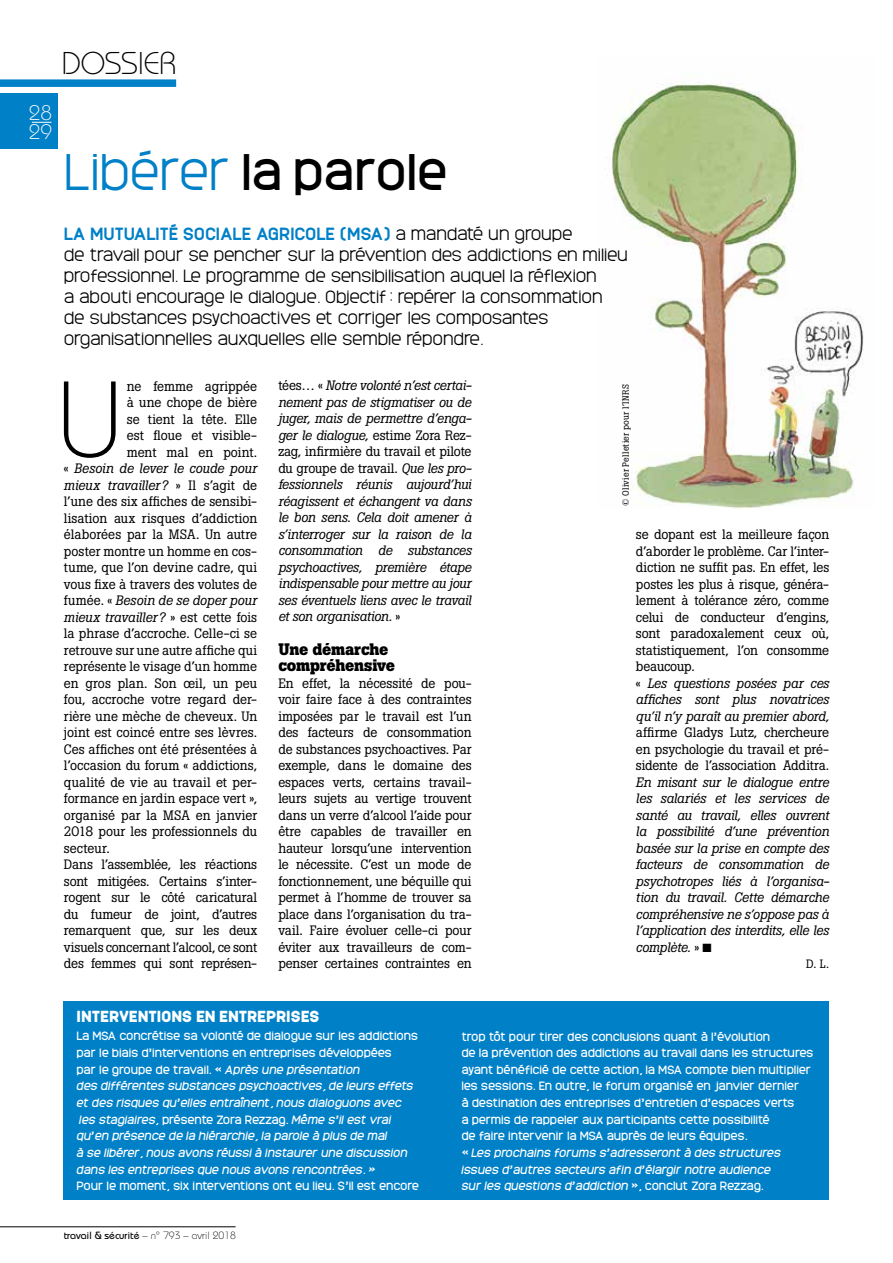
<style>
.page{position:relative;width:893px;height:1263px;background:#fff}
.page>*{position:absolute;margin:0;border:0;box-sizing:border-box;transform-origin:0 0}
.t1{font:300 107.25px "Bauhaus";color:#000}
.t2{font:48px "Monark";letter-spacing:-.015em;color:#000}
.t3{font:300 31.5px "Bauhaus";letter-spacing:-.025em;color:#000}
.t4{font:300 21px/19.5px "Bauhaus";color:#fff}
.t5{font:300 16.5px/21px "Monark";letter-spacing:-.02em;color:#000}
.t6{font:700 16.5px/16.5px "Boton";letter-spacing:-.01em;color:#000}
.t7{font:900 15px "Monark";letter-spacing:-.025em;color:#fff}
.t8{font:13.5px/16.5px "Boton";letter-spacing:-.005em;color:#000;text-align:justify}
.t9{font:italic 13.5px/16.5px "Boton";letter-spacing:-.01em;color:#000;text-align:justify}
.t10{font:12px "Boton";color:#000}
.t11{font:11.25px/16.6px "Monark";letter-spacing:-.025em;color:#fff}
.t12{font:italic 11.25px/16.6px "Monark";letter-spacing:-.025em;color:#fff}
.t13{font:500 10.5px "Bauhaus";color:#000}
.t14{font:9px "Boton";letter-spacing:.02em;color:#000}
.s1{font-weight:300;color:#0080c7}
.s2{font-weight:700;color:#0080c7}
.s3{font-style:normal}
.s4{font-style:italic}
.s5{font-weight:300}
</style>
<div class="page">
<div style="left:0;top:79px;width:176px;height:8px;background:#0080c7"></div>
<hr style="left:0;top:1226px;width:236px;height:1px;background:#000">
<div style="left:0;top:93px;width:57px;height:56px;background:#0080c7"></div>
<svg style="left:32px;top:122px;width:19px;height:1px"></svg>
<div style="left:64px;top:1001px;width:765px;height:198px;background:#0080c7"></div>
<img style="left:612px;top:82px;width:252px;height:427px">
<h3 class="t4" style="left:29px;top:103px;width:25px">28<br>29</h3>
<h3 class="t3" style="left:62px;top:45px;width:116px">DOSSIER</h3>
<h2 class="t2" style="left:64px;top:138px;width:386px"><span class="s1">Libérer</span> la parole</h2>
<p class="t5" style="left:64px;top:222px;width:566px"><span class="s2">LA MUTUALITÉ SOCIALE AGRICOLE (MSA)</span> a mandaté un groupe<br>de travail pour se pencher sur la prévention des addictions en milieu professionnel. Le programme de sensibilisation auquel la réflexion<br>a abouti encourage le dialogue. Objectif : repérer la consommation de substances psychoactives et corriger les composantes organisationnelles auxquelles elle semble répondre.</p>
<h1 class="t1" style="left:57px;top:356px;width:67px">U</h1>
<p class="t8" style="left:127px;top:378px;width:132px">ne femme agrippée</p>
<p class="t8" style="left:127px;top:394px;width:132px">à une chope de bière</p>
<p class="t8" style="left:127px;top:411px;width:132px">se tient la tête. Elle</p>
<p class="t8" style="left:127px;top:427px;width:132px">est floue et visible-</p>
<p class="t8" style="left:127px;top:444px;width:132px">ment mal en point.</p>
<p class="t9" style="left:64px;top:460px;width:195px"><span class="s3">«</span> Besoin de lever le coude pour</p>
<p class="t9" style="left:64px;top:477px;width:195px">mieux travailler? <span class="s3">» Il s’agit de</span></p>
<p class="t8" style="left:64px;top:493px;width:195px">l’une des six affiches de sensibi-</p>
<p class="t8" style="left:64px;top:510px;width:195px">lisation aux risques d’addiction</p>
<p class="t8" style="left:64px;top:526px;width:195px">élaborées par la MSA. Un autre</p>
<p class="t8" style="left:64px;top:543px;width:195px">poster montre un homme en cos-</p>
<p class="t8" style="left:64px;top:559px;width:195px">tume, que l’on devine cadre, qui</p>
<p class="t8" style="left:64px;top:576px;width:195px">vous fixe à travers des volutes de</p>
<p class="t9" style="left:64px;top:592px;width:195px"><span class="s3">fumée. «</span> Besoin de se doper pour</p>
<p class="t9" style="left:64px;top:609px;width:195px">mieux travailler? <span class="s3">» est cette fois</span></p>
<p class="t8" style="left:64px;top:625px;width:195px">la phrase d’accroche. Celle‑ci se</p>
<p class="t8" style="left:64px;top:641px;width:195px">retrouve sur une autre affiche qui</p>
<p class="t8" style="left:64px;top:658px;width:195px">représente le visage d’un homme</p>
<p class="t8" style="left:64px;top:674px;width:195px">en gros plan. Son œil, un peu</p>
<p class="t8" style="left:64px;top:691px;width:195px">fou, accroche votre regard der-</p>
<p class="t8" style="left:64px;top:707px;width:195px">rière une mèche de cheveux. Un</p>
<p class="t8" style="left:64px;top:724px;width:195px">joint est coincé entre ses lèvres.</p>
<p class="t8" style="left:64px;top:740px;width:195px">Ces affiches ont été présentées à</p>
<p class="t8" style="left:64px;top:757px;width:195px">l’occasion du forum « addictions,</p>
<p class="t8" style="left:64px;top:773px;width:195px">qualité de vie au travail et per-</p>
<p class="t8" style="left:64px;top:790px;width:195px">formance en jardin espace vert »,</p>
<p class="t8" style="left:64px;top:806px;width:195px">organisé par la MSA en janvier</p>
<p class="t8" style="left:64px;top:823px;width:195px">2018 pour les professionnels du</p>
<p class="t8" style="left:64px;top:839px;width:47px">secteur.</p>
<p class="t8" style="left:64px;top:856px;width:195px">Dans l’assemblée, les réactions</p>
<p class="t8" style="left:64px;top:872px;width:195px">sont mitigées. Certains s’inter-</p>
<p class="t8" style="left:64px;top:889px;width:195px">rogent sur le côté caricatural</p>
<p class="t8" style="left:64px;top:905px;width:195px">du fumeur de joint, d’autres</p>
<p class="t8" style="left:64px;top:922px;width:195px">remarquent que, sur les deux</p>
<p class="t8" style="left:64px;top:938px;width:195px">visuels concernant l’alcool, ce sont</p>
<p class="t8" style="left:64px;top:955px;width:195px">des femmes qui sont représen-</p>
<p class="t9" style="left:278px;top:378px;width:195px"><span class="s3">tées… «</span> Notre volonté n’est certai&shy;nement pas de stigmatiser ou de juger, mais de permettre d’enga&shy;ger le dialogue, <span class="s3">estime Zora Rez&shy;zag, infirmière du travail et pilote du groupe de travail.</span> Que les pro&shy;fessionnels réunis aujourd’hui réagissent et échangent va dans le bon sens. Cela doit amener à s’interroger sur la raison de la consommation de substances psychoactives, première étape indispensable pour mettre au jour ses éventuels liens avec le travail et son organisation<span class="s3">. »</span></p>
<p class="t6" style="left:278px;top:641px;width:118px">Une démarche compréhensive</p>
<p class="t8" style="left:278px;top:675px;width:195px">En effet, la nécessité de pou&shy;voir faire face à des contraintes imposées par le travail est l’un des facteurs de consommation de substances psychoactives. Par exemple, dans le domaine des espaces verts, certains travail&shy;leurs sujets au vertige trouvent dans un verre d’alcool l’aide pour être capables de travailler en hauteur lorsqu’une intervention le nécessite. C’est un mode de fonctionnement, une béquille qui permet à l’homme de trouver sa place dans l’organisation du tra&shy;vail. Faire évoluer celle-ci pour éviter aux travailleurs de com&shy;penser certaines contraintes en</p>
<p class="t14" style="left:620px;top:506px;width:124px;rotate:-90deg">© Olivier Pelletier pour l’INRS</p>
<p class="t8" style="left:636px;top:526px;width:195px;text-align:left">se dopant est la meilleure façon d’aborder le problème. Car l’inter&shy;diction ne suffit pas. En effet, les postes les plus à risque, généra&shy;lement à tolérance zéro, comme celui de conducteur d’engins, sont paradoxalement ceux où, statistiquement, l’on consomme beaucoup.<br>« <span class="s4">Les questions posées par ces affiches sont plus novatrices qu’il n’y paraît au premier abord,</span></p>
<p class="t8" style="left:636px;top:724px;width:195px">affirme Gladys Lutz, chercheure en psychologie du travail et pré&shy;sidente de l’association Additra.</p>
<p class="t9" style="left:636px;top:774px;width:195px">En misant sur le dialogue entre les salariés et les services de santé au travail, elles ouvrent la possibilité d’une prévention basée sur la prise en compte des facteurs de consommation de psychotropes liés à l’organisa&shy;tion du travail. Cette démarche compréhensive ne s’oppose pas à l’application des interdits, elle les complète. <span class="s3">»</span> ■</p>
<p class="t10" style="left:806px;top:957px;width:25px">D. L.</p>
<p class="t7" style="left:77px;top:1006px;width:245px">INTERVENTIONS EN ENTREPRISES</p>
<p class="t12" style="left:77px;top:1027px;width:343px"><span class="s3">La MSA concrétise sa volonté de dialogue sur les addictions par le biais d’interventions en entreprises développées<br>par le groupe de travail. «</span> Après une présentation<br>des différentes substances psychoactives, de leurs effets et des risques qu’elles entraînent, nous dialoguons avec les stagiaires, <span class="s3">présente Zora Rezzag.</span> Même s’il est vrai qu’en présence de la hiérarchie, la parole à plus de mal<br>à se libérer, nous avons réussi à instaurer une discussion dans les entreprises que nous avons rencontrées. »</p>
<p class="t11" style="left:77px;top:1177px;width:344px">Pour le moment, six interventions ont eu lieu. S’il est encore</p>
<p class="t13" style="left:64px;top:1229px;width:174px">travail &amp; sécurité <span class="s5">– n° 793 – avril 2018</span></p>
<p class="t11" style="left:461px;top:1027px;width:354px">trop tôt pour tirer des conclusions quant à l’évolution<br>de la prévention des addictions au travail dans les structures ayant bénéficié de cette action, la MSA compte bien multiplier les sessions. En outre, le forum organisé en janvier dernier<br>à destination des entreprises d’entretien d’espaces verts<br>a permis de rappeler aux participants cette possibilité<br>de faire intervenir la MSA auprès de leurs équipes.<br>« <span class="s4">Les prochains forums s’adresseront à des structures issues d’autres secteurs afin d’élargir notre audience<br>sur les questions d’addiction</span> », conclut Zora Rezzag.</p>
</div>
